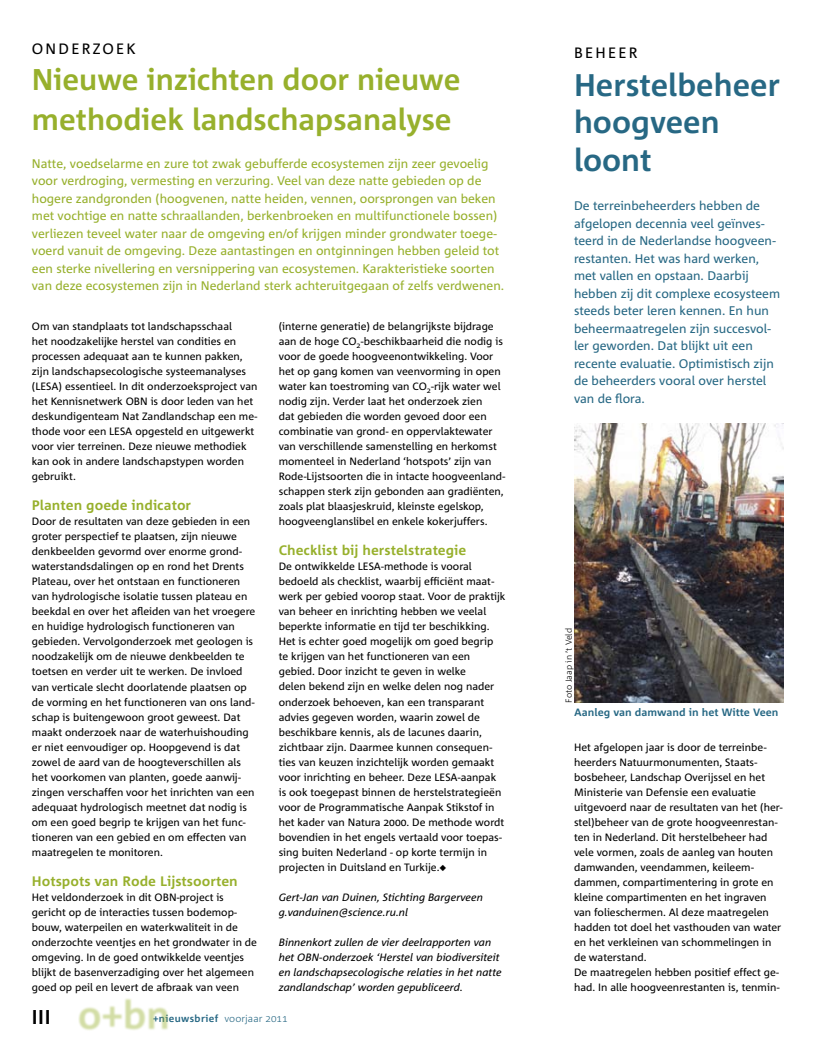
<style>
.page{position:relative;width:815px;height:1046px;background:#fff}
.page>*{position:absolute;margin:0;border:0;box-sizing:border-box;transform-origin:0 0}
.t1{font:700 31.25px/37.5px "Agro Sans";color:#276884}
.t2{font:700 30px/40.5px "Agro Sans";color:#97b02c}
.t3{font:700 20px "Agro Sans";color:#000}
.t4{font:15px "Agrofont Normaal";color:#000}
.t5{font:13.75px "Agrofont Vet";color:#97b02c}
.t6{font:12.5px/17.5px "Agrofont Normaal";color:#97b02c}
.t7{font:12.5px/17.5px "Agrofont Normaal";color:#276884}
.t8{font:10.62px/15px "Agrofont Normaal";color:#000}
.t9{font:10.62px/15px "Agrofont Normaal Cursief";color:#000}
.t10{font:10.62px "Agrofont Vet";color:#276884}
.t11{font:700 10px "Agro Sans";letter-spacing:.04em;color:#276884}
.t12{font:8.75px "Agrofont Mager";color:#000}
.s1{font-weight:300}
</style>
<div class="page">
<div style="left:78px;top:997px;width:96px;height:38px;background:#97b02c;opacity:.43"></div>
<img style="left:574px;top:423px;width:209px;height:279px">
<h3 class="t4" style="left:32px;top:40px;width:13px">onderzoek</h3>
<h2 class="t2" style="left:32px;top:59px;width:430px">Nieuwe inzichten door nieuwe methodiek landschapsanalyse</h2>
<p class="t6" style="left:32px;top:155px;width:474px">Natte, voedselarme en zure tot zwak gebufferde ecosystemen zijn zeer gevoelig voor verdroging, vermesting en verzuring. Veel van deze natte gebieden op de hogere zandgronden (hoogvenen, natte heiden, vennen, oorsprongen van beken met vochtige en natte schraallanden, berkenbroeken en multifunctionele bossen) verliezen teveel water naar de omgeving en/of krijgen minder grondwater toege&shy;voerd vanuit de omgeving. Deze aantastingen en ontginningen hebben geleid tot een sterke nivellering en versnippering van ecosystemen. Karakteristieke soorten van deze ecosystemen zijn in Nederland sterk achteruitgegaan of zelfs verdwenen.</p>
<p class="t8" style="left:279px;top:319px;width:228px">(interne generatie) de belangrijkste bijdrage aan de hoge CO<sub>2</sub>-beschikbaarheid die nodig is voor de goede hoogveenontwikkeling. Voor het op gang komen van veenvorming in open water kan toestroming van CO<sub>2</sub>-rijk water wel nodig zijn. Verder laat het onderzoek zien<br>dat gebieden die worden gevoed door een combinatie van grond- en oppervlaktewater van verschillende samenstelling en herkomst momenteel in Nederland ‘hotspots’ zijn van Rode-Lijstsoorten die in intacte hoogveenland&shy;schappen sterk zijn gebonden aan gradiënten, zoals plat blaasjeskruid, kleinste egelskop, hoogveenglanslibel en enkele kokerjuffers.</p>
<p class="t5" style="left:279px;top:543px;width:189px">Checklist bij herstelstrategie</p>
<p class="t8" style="left:279px;top:559px;width:228px">De ontwikkelde LESA-methode is vooral bedoeld als checklist, waarbij efficiënt maat&shy;werk per gebied voorop staat. Voor de praktijk van beheer en inrichting hebben we veelal beperkte informatie en tijd ter beschikking.<br>Het is echter goed mogelijk om goed begrip<br>te krijgen van het functioneren van een gebied. Door inzicht te geven in welke<br>delen bekend zijn en welke delen nog nader onderzoek behoeven, kan een transparant advies gegeven worden, waarin zowel de beschikbare kennis, als de lacunes daarin, zichtbaar zijn. Daarmee kunnen consequen&shy;ties van keuzen inzichtelijk worden gemaakt voor inrichting en beheer. Deze LESA-aanpak is ook toegepast binnen de herstelstrategieën voor de Programmatische Aanpak Stikstof in het kader van Natura 2000. De methode wordt bovendien in het engels vertaald voor toepas&shy;sing buiten Nederland - op korte termijn in projecten in Duitsland en Turkije.◆</p>
<p class="t9" style="left:279px;top:889px;width:206px">Gert-Jan van Duinen, Stichting Bargerveen g.vanduinen@science.ru.nl</p>
<p class="t9" style="left:279px;top:934px;width:224px">Binnenkort zullen de vier deelrapporten van het OBN-onderzoek ‘Herstel van biodiversiteit en landschapsecologische relaties in het natte zandlandschap’ worden gepubliceerd.</p>
<p class="t8" style="left:32px;top:319px;width:227px">Om van standplaats tot landschapsschaal<br>het noodzakelijke herstel van condities en processen adequaat aan te kunnen pakken, zijn landschapsecologische systeemanalyses (LESA) essentieel. In dit onderzoeksproject van het Kennisnetwerk OBN is door leden van het deskundigenteam Nat Zandlandschap een me&shy;thode voor een LESA opgesteld en uitgewerkt voor vier terreinen. Deze nieuwe methodiek kan ook in andere landschapstypen worden gebruikt.</p>
<p class="t5" style="left:32px;top:498px;width:161px">Planten goede indicator</p>
<p class="t8" style="left:32px;top:514px;width:225px">Door de resultaten van deze gebieden in een groter perspectief te plaatsen, zijn nieuwe denkbeelden gevormd over enorme grond&shy;waterstandsdalingen op en rond het Drents Plateau, over het ontstaan en functioneren van hydrologische isolatie tussen plateau en beekdal en over het afleiden van het vroegere en huidige hydrologisch functioneren van gebieden. Vervolgonderzoek met geologen is noodzakelijk om de nieuwe denkbeelden te toetsen en verder uit te werken. De invloed van verticale slecht doorlatende plaatsen op de vorming en het functioneren van ons land&shy;schap is buitengewoon groot geweest. Dat maakt onderzoek naar de waterhuishouding er niet eenvoudiger op. Hoopgevend is dat zowel de aard van de hoogteverschillen als het voorkomen van planten, goede aanwij&shy;zingen verschaffen voor het inrichten van een adequaat hydrologisch meetnet dat nodig is om een goed begrip te krijgen van het func&shy;tioneren van een gebied en om effecten van maatregelen te monitoren.</p>
<p class="t5" style="left:32px;top:873px;width:207px">Hotspots van Rode Lijstsoorten</p>
<p class="t8" style="left:32px;top:889px;width:227px">Het veldonderzoek in dit OBN-project is gericht op de interacties tussen bodemop&shy;bouw, waterpeilen en waterkwaliteit in de onderzochte veentjes en het grondwater in de omgeving. In de goed ontwikkelde veentjes blijkt de basenverzadiging over het algemeen goed op peil en levert de afbraak van veen</p>
<h3 class="t3" style="left:32px;top:1005px;width:20px">III</h3>
<p class="t11" style="left:153px;top:1012px;width:136px">+nieuwsbrief <span class="s1">voorjaar 2011</span></p>
<h3 class="t4" style="left:574px;top:45px;width:12px">beheer</h3>
<h1 class="t1" style="left:574px;top:66px;width:207px">Herstelbeheer hoogveen loont</h1>
<p class="t7" style="left:574px;top:197px;width:208px">De terreinbeheerders hebben de afgelopen decennia veel geïnves&shy;teerd in de Nederlandse hoogveen&shy;restanten. Het was hard werken, met vallen en opstaan. Daarbij hebben zij dit complexe ecosysteem steeds beter leren kennen. En hun beheermaatregelen zijn succesvol&shy;ler geworden. Dat blijkt uit een recente evaluatie. Optimistisch zijn de beheerders vooral over herstel van de flora.</p>
<p class="t12" style="left:564px;top:702px;width:76px;rotate:-90deg">Foto Jaap in ’t Veld</p>
<p class="t10" style="left:574px;top:706px;width:206px">Aanleg van damwand in het Witte Veen</p>
<p class="t8" style="left:574px;top:739px;width:210px">Het afgelopen jaar is door de terreinbe&shy;heerders Natuurmonumenten, Staats&shy;bosbeheer, Landschap Overijssel en het Ministerie van Defensie een evaluatie uitgevoerd naar de resultaten van het (her&shy;stel)beheer van de grote hoogveenrestan&shy;ten in Nederland. Dit herstelbeheer had vele vormen, zoals de aanleg van houten damwanden, veendammen, keileem&shy;dammen, compartimentering in grote en kleine compartimenten en het ingraven van folieschermen. Al deze maatregelen hadden tot doel het vasthouden van water en het verkleinen van schommelingen in de waterstand.<br>De maatregelen hebben positief effect ge&shy;had. In alle hoogveenrestanten is, tenmin-</p>
</div>
